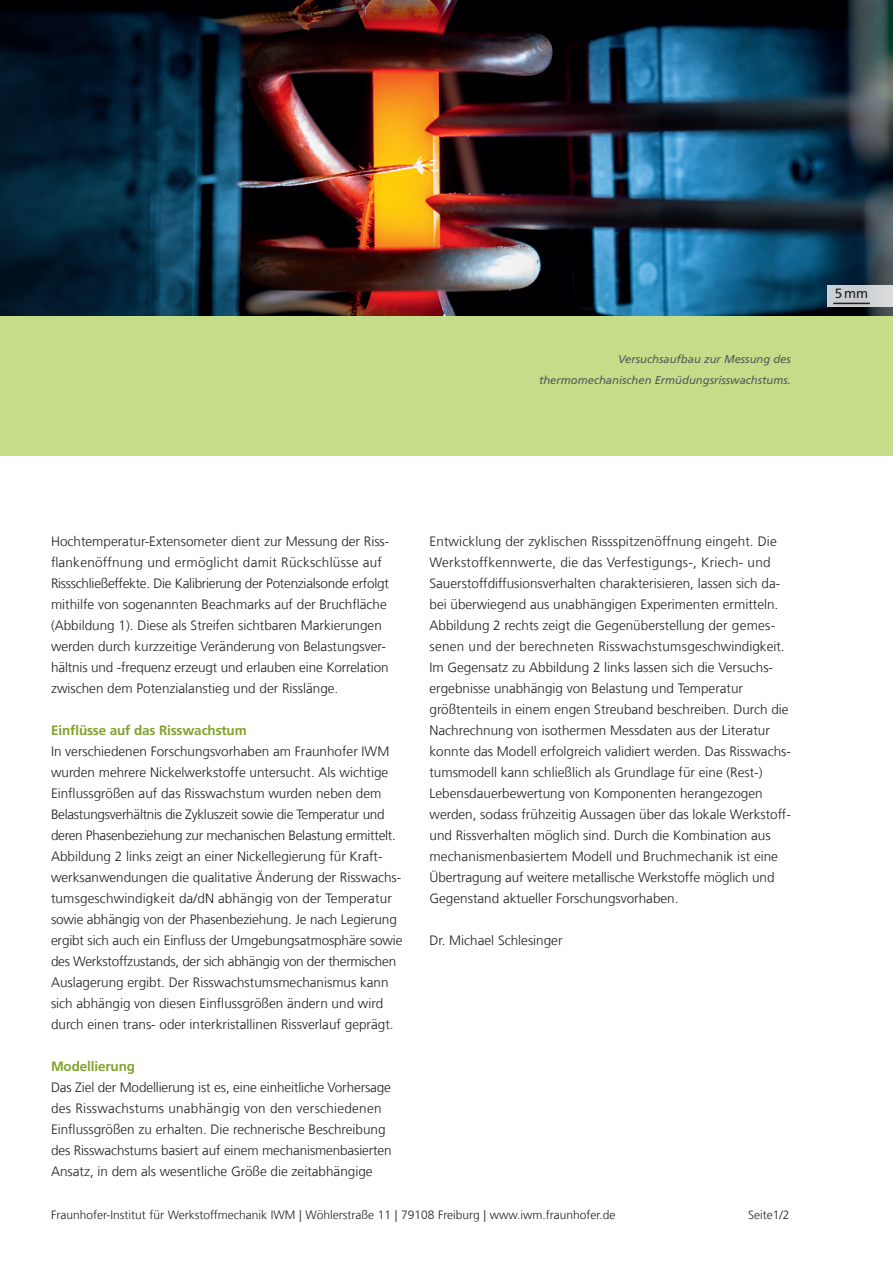
<style>
.page{position:relative;width:893px;height:1263px;background:#fff}
.page>*{position:absolute;margin:0;border:0;box-sizing:border-box;transform-origin:0 0}
.t1{font:300 13.5px/21px "Frutiger LT Com";color:#231f20}
.t2{font:700 13.5px "Frutiger LT Com";letter-spacing:-.01em;color:#81a32a}
.t3{font:13.5px "Frutiger LT Com";color:#231f20}
.t4{font:300 12px "Frutiger LT Com";color:#231f20}
.t5{font:italic 11.25px/21px "Frutiger LT Com";color:#57585a;text-align:right}
</style>
<div class="page">
<div style="left:0;top:0;width:893px;height:456px;background:#c5dd88"></div>
<img style="left:0;top:0;width:893px;height:315px">
<svg style="left:827px;top:286px;width:66px;height:21px"></svg>
<hr style="left:833px;top:303px;width:37px;height:1px;background:#231f20">
<p class="t5" style="left:539px;top:348px;width:253px">Versuchsaufbau zur Messung des thermomechanischen Ermüdungsrisswachstums.</p>
<p class="t3" style="left:835px;top:286px;width:35px">5mm</p>
<p class="t1" style="left:51px;top:531px;width:340px">Hochtemperatur-Extensometer dient zur Messung der Riss&shy;flankenöffnung und ermöglicht damit Rückschlüsse auf Rissschließeffekte. Die Kalibrierung der Potenzialsonde erfolgt mithilfe von sogenannten Beachmarks auf der Bruchfläche (Abbildung 1). Diese als Streifen sichtbaren Markierungen werden durch kurzzeitige Veränderung von Belastungsver&shy;hältnis und -frequenz erzeugt und erlauben eine Korrelation zwischen dem Potenzialanstieg und der Risslänge.</p>
<p class="t2" style="left:51px;top:722px;width:197px">Einflüsse auf das Risswachstum</p>
<p class="t1" style="left:51px;top:741px;width:353px">In verschiedenen Forschungsvorhaben am Fraunhofer IWM wurden mehrere Nickelwerkstoffe untersucht. Als wichtige Einflussgrößen auf das Risswachstum wurden neben dem Belastungsverhältnis die Zykluszeit sowie die Temperatur und deren Phasenbeziehung zur mechanischen Belastung ermittelt.<br>Abbildung 2 links zeigt an einer Nickellegierung für Kraft&shy;werksanwendungen die qualitative Änderung der Risswachs&shy;tumsgeschwindigkeit da/dN abhängig von der Temperatur sowie abhängig von der Phasenbeziehung. Je nach Legierung ergibt sich auch ein Einfluss der Umgebungsatmosphäre sowie des Werkstoffzustands, der sich abhängig von der thermischen Auslagerung ergibt. Der Risswachstumsmechanismus kann sich abhängig von diesen Einflussgrößen ändern und wird durch einen trans- oder interkristallinen Rissverlauf geprägt.</p>
<p class="t2" style="left:51px;top:1059px;width:86px">Modellierung</p>
<p class="t1" style="left:51px;top:1077px;width:342px">Das Ziel der Modellierung ist es, eine einheitliche Vorhersage des Risswachstums unabhängig von den verschiedenen Einflussgrößen zu erhalten. Die rechnerische Beschreibung des Risswachstums basiert auf einem mechanismenbasierten Ansatz, in dem als wesentliche Größe die zeitabhängige</p>
<p class="t1" style="left:429px;top:531px;width:363px">Entwicklung der zyklischen Rissspitzenöffnung eingeht. Die Werkstoffkennwerte, die das Verfestigungs-, Kriech- und Sauerstoffdiffusionsverhalten charakterisieren, lassen sich da&shy;bei überwiegend aus unabhängigen Experimenten ermitteln.<br>Abbildung 2 rechts zeigt die Gegenüberstellung der gemes&shy;senen und der berechneten Risswachstumsgeschwindigkeit.<br>Im Gegensatz zu Abbildung 2 links lassen sich die Versuchs&shy;ergebnisse unabhängig von Belastung und Temperatur größtenteils in einem engen Streuband beschreiben. Durch die Nachrechnung von isothermen Messdaten aus der Literatur konnte das Modell erfolgreich validiert werden. Das Risswachs&shy;tumsmodell kann schließlich als Grundlage für eine (Rest-)<br>Lebensdauerbewertung von Komponenten herangezogen werden, sodass frühzeitig Aussagen über das lokale Werkstoff&shy;und Rissverhalten möglich sind. Durch die Kombination aus mechanismenbasiertem Modell und Bruchmechanik ist eine Übertragung auf weitere metallische Werkstoffe möglich und Gegenstand aktueller Forschungsvorhaben.</p>
<p class="t1" style="left:429px;top:930px;width:135px">Dr. Michael Schlesinger</p>
<p class="t4" style="left:51px;top:1208px;width:566px">Fraunhofer-Institut für Werkstoffmechanik IWM | Wöhlerstraße 11 | 79108 Freiburg | www.iwm.fraunhofer.de</p>
<p class="t4" style="left:748px;top:1208px;width:43px">Seite1/2</p>
</div>
